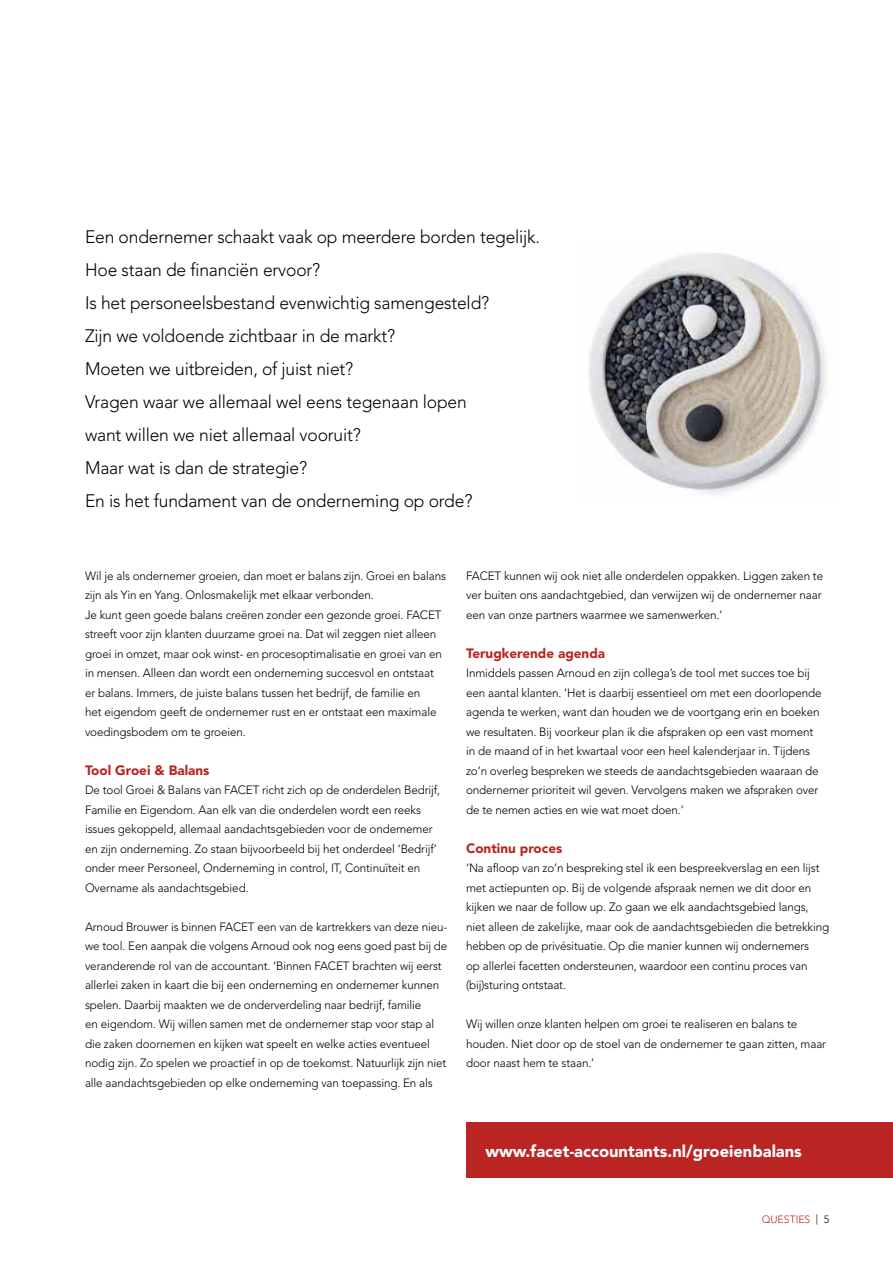
<style>
.page{position:relative;width:893px;height:1263px;background:#fff}
.page>*{position:absolute;margin:0;border:0;box-sizing:border-box;transform-origin:0 0}
.t1{font:300 18px/33px "Avenir LT Std";letter-spacing:-.01em;color:#000}
.t2{font:900 16.5px "Avenir LT Std";color:#fff}
.t3{font:900 13.5px "Avenir LT Std";color:#ba2524}
.t4{font:300 12px/19.5px "Avenir LT Std";letter-spacing:-.01em;color:#000}
.t5{font:300 10.5px "Avenir LT Std";color:#ba2524}
.s1{color:#000}
</style>
<div class="page">
<img style="left:588px;top:252px;width:238px;height:242px">
<div style="left:466px;top:1123px;width:427px;height:55px;background:#ba2524"></div>
<p class="t1" style="left:85px;top:221px;width:456px">Een ondernemer schaakt vaak op meerdere borden tegelijk.<br>Hoe staan de financiën ervoor?<br>Is het personeelsbestand evenwichtig samengesteld?<br>Zijn we voldoende zichtbaar in de markt?<br>Moeten we uitbreiden, of juist niet?<br>Vragen waar we allemaal wel eens tegenaan lopen<br>want willen we niet allemaal vooruit?<br>Maar wat is dan de strategie?<br>En is het fundament van de onderneming op orde?</p>
<p class="t4" style="left:85px;top:566px;width:362px">Wil je als ondernemer groeien, dan moet er balans zijn. Groei en balans zijn als Yin en Yang. Onlosmakelijk met elkaar verbonden.<br>Je kunt geen goede balans creëren zonder een gezonde groei. FACET streeft voor zijn klanten duurzame groei na. Dat wil zeggen niet alleen groei in omzet, maar ook winst- en procesoptimalisatie en groei van en in mensen. Alleen dan wordt een onderneming succesvol en ontstaat er balans. Immers, de juiste balans tussen het bedrijf, de familie en<br>het eigendom geeft de ondernemer rust en er ontstaat een maximale voedingsbodem om te groeien.</p>
<p class="t3" style="left:85px;top:762px;width:126px">Tool Groei &amp; Balans</p>
<p class="t4" style="left:85px;top:780px;width:357px">De tool Groei &amp; Balans van FACET richt zich op de onderdelen Bedrijf, Familie en Eigendom. Aan elk van die onderdelen wordt een reeks issues gekoppeld, allemaal aandachtsgebieden voor de ondernemer en zijn onderneming. Zo staan bijvoorbeeld bij het onderdeel ‘Bedrijf’ onder meer Personeel, Onderneming in control, IT, Continuïteit en Overname als aandachtsgebied.</p>
<p class="t4" style="left:85px;top:917px;width:364px">Arnoud Brouwer is binnen FACET een van de kartrekkers van deze nieu&shy;we tool. Een aanpak die volgens Arnoud ook nog eens goed past bij de veranderende rol van de accountant. ‘Binnen FACET brachten wij eerst allerlei zaken in kaart die bij een onderneming en ondernemer kunnen spelen. Daarbij maakten we de onderverdeling naar bedrijf, familie<br>en eigendom. Wij willen samen met de ondernemer stap voor stap al die zaken doornemen en kijken wat speelt en welke acties eventueel nodig zijn. Zo spelen we proactief in op de toekomst. Natuurlijk zijn niet alle aandachtsgebieden op elke onderneming van toepassing. En als</p>
<p class="t4" style="left:466px;top:566px;width:359px">FACET kunnen wij ook niet alle onderdelen oppakken. Liggen zaken te ver buiten ons aandachtgebied, dan verwijzen wij de ondernemer naar een van onze partners waarmee we samenwerken.’</p>
<p class="t3" style="left:466px;top:645px;width:141px">Terugkerende agenda</p>
<p class="t4" style="left:466px;top:663px;width:357px">Inmiddels passen Arnoud en zijn collega’s de tool met succes toe bij een aantal klanten. ‘Het is daarbij essentieel om met een doorlopende agenda te werken, want dan houden we de voortgang erin en boeken we resultaten. Bij voorkeur plan ik die afspraken op een vast moment in de maand of in het kwartaal voor een heel kalenderjaar in. Tijdens zo’n overleg bespreken we steeds de aandachtsgebieden waaraan de ondernemer prioriteit wil geven. Vervolgens maken we afspraken over de te nemen acties en wie wat moet doen.’</p>
<p class="t3" style="left:466px;top:840px;width:98px">Continu proces</p>
<p class="t4" style="left:466px;top:858px;width:365px">‘Na afloop van zo’n bespreking stel ik een bespreekverslag en een lijst met actiepunten op. Bij de volgende afspraak nemen we dit door en kijken we naar de follow up. Zo gaan we elk aandachtsgebied langs, niet alleen de zakelijke, maar ook de aandachtsgebieden die betrekking hebben op de privésituatie. Op die manier kunnen wij ondernemers<br>op allerlei facetten ondersteunen, waardoor een continu proces van (bij)sturing ontstaat.</p>
<p class="t4" style="left:466px;top:1014px;width:362px">Wij willen onze klanten helpen om groei te realiseren en balans te houden. Niet door op de stoel van de ondernemer te gaan zitten, maar door naast hem te staan.’</p>
<h2 class="t2" style="left:485px;top:1141px;width:318px">www.facet-accountants.nl/groeienbalans</h2>
<p class="t5" style="left:762px;top:1213px;width:69px">QUESTIES <span class="s1">| 5</span></p>
</div>
